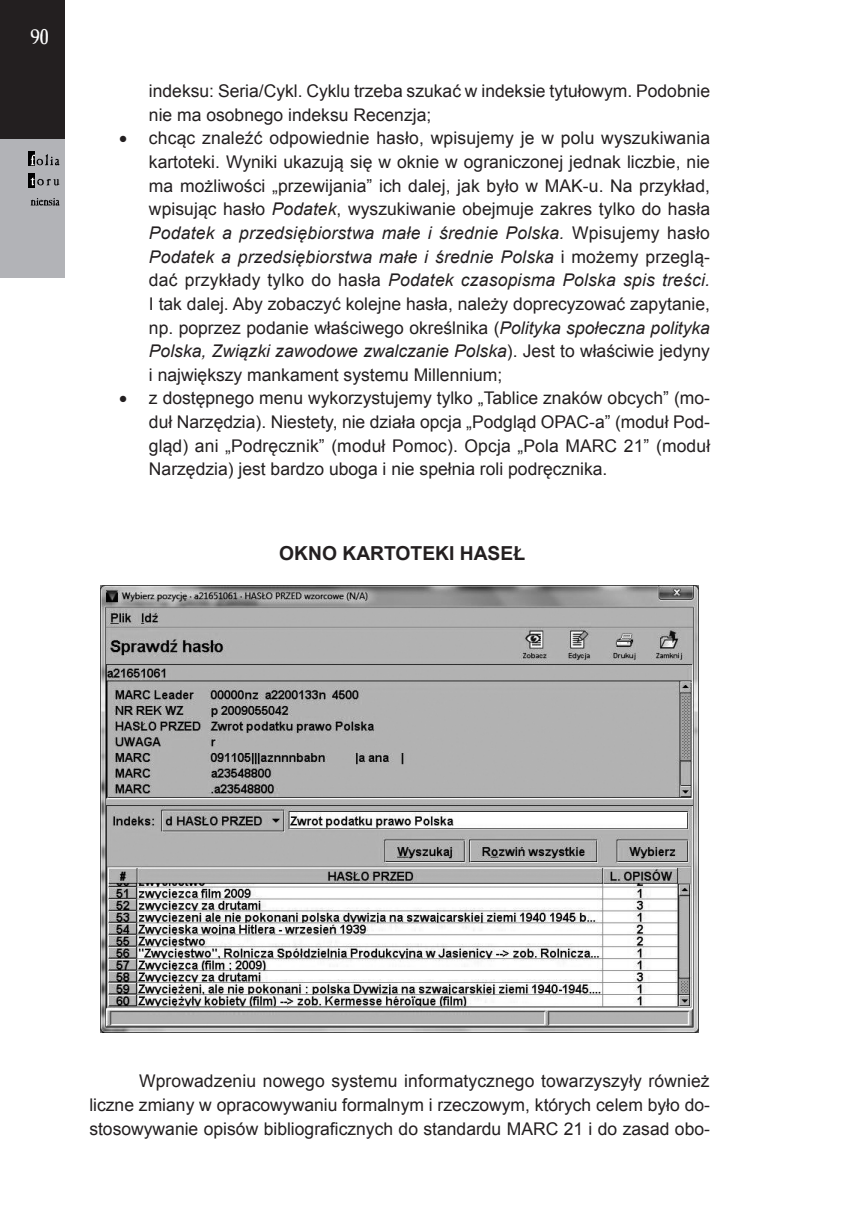
<style>
.page{position:relative;width:859px;height:1221px;background:#fff}
.page>*{position:absolute;margin:0;border:0;box-sizing:border-box;transform-origin:0 0}
.t1{font:21px "Casablanca Antique";color:#fff}
.t2{font:700 19.25px "Arial";color:#231f20}
.t3{font:17.5px/23.6px "Arial";color:#231f20;text-align:justify}
.s1{font-style:italic}
</style>
<div class="page">
<div style="left:0;top:0;width:64px;height:139px;background:#231f20"></div>
<div style="left:0;top:139px;width:64px;height:139px;background:#b2b3b7"></div>
<div style="left:29px;top:151px;width:6px;height:15px;background:#000001"></div>
<div style="left:29px;top:173px;width:6px;height:15px;background:#000001"></div>
<svg style="left:31px;top:154px;width:28px;height:11px"></svg>
<svg style="left:31px;top:178px;width:28px;height:8px"></svg>
<svg style="left:31px;top:198px;width:29px;height:7px"></svg>
<img style="left:101px;top:585px;width:597px;height:447px">
<p class="t1" style="left:30px;top:26px;width:20px">90</p>
<p class="t3" style="left:149px;top:79px;width:562px">indeksu: Seria/Cykl. Cyklu trzeba szukać w indeksie tytułowym. Podobnie nie ma osobnego indeksu Recenzja;</p>
<p class="t3" style="left:149px;top:127px;width:562px;text-indent:-30px">• chcąc znaleźć odpowiednie hasło, wpisujemy je w polu wyszukiwania kartoteki. Wyniki ukazują się w oknie w ograniczonej jednak liczbie, nie ma możliwości „przewijania” ich dalej, jak było w MAK-u. Na przykład, wpisując hasło <span class="s1">Podatek</span>, wyszukiwanie obejmuje zakres tylko do hasła <span class="s1">Podatek a przedsiębiorstwa małe i średnie Polska.</span> Wpisujemy hasło <span class="s1">Podatek a przedsiębiorstwa małe i średnie Polska</span> i możemy przeglą&shy;dać przykłady tylko do hasła <span class="s1">Podatek czasopisma Polska spis treści.<br></span>I tak dalej. Aby zobaczyć kolejne hasła, należy doprecyzować zapytanie, np. poprzez podanie właściwego określnika (<span class="s1">Polityka społeczna polityka Polska, Związki zawodowe zwalczanie Polska</span>). Jest to właściwie jedyny i największy mankament systemu Millennium;</p>
<p class="t3" style="left:149px;top:386px;width:562px;text-indent:-30px">• z dostępnego menu wykorzystujemy tylko „Tablice znaków obcych” (mo&shy;duł Narzędzia). Niestety, nie działa opcja „Podgląd OPAC-a” (moduł Pod&shy;gląd) ani „Podręcznik” (moduł Pomoc). Opcja „Pola MARC 21” (moduł Narzędzia) jest bardzo uboga i nie spełnia roli podręcznika.</p>
<p class="t2" style="left:279px;top:540px;width:247px">OKNO KARTOTEKI HASEŁ</p>
<p class="t3" style="left:89px;top:1069px;width:622px;text-indent:50px">Wprowadzeniu nowego systemu informatycznego towarzyszyły również liczne zmiany w opracowywaniu formalnym i rzeczowym, których celem było do&shy;stosowywanie opisów bibliograficznych do standardu MARC 21 i do zasad obo-</p>
</div>
